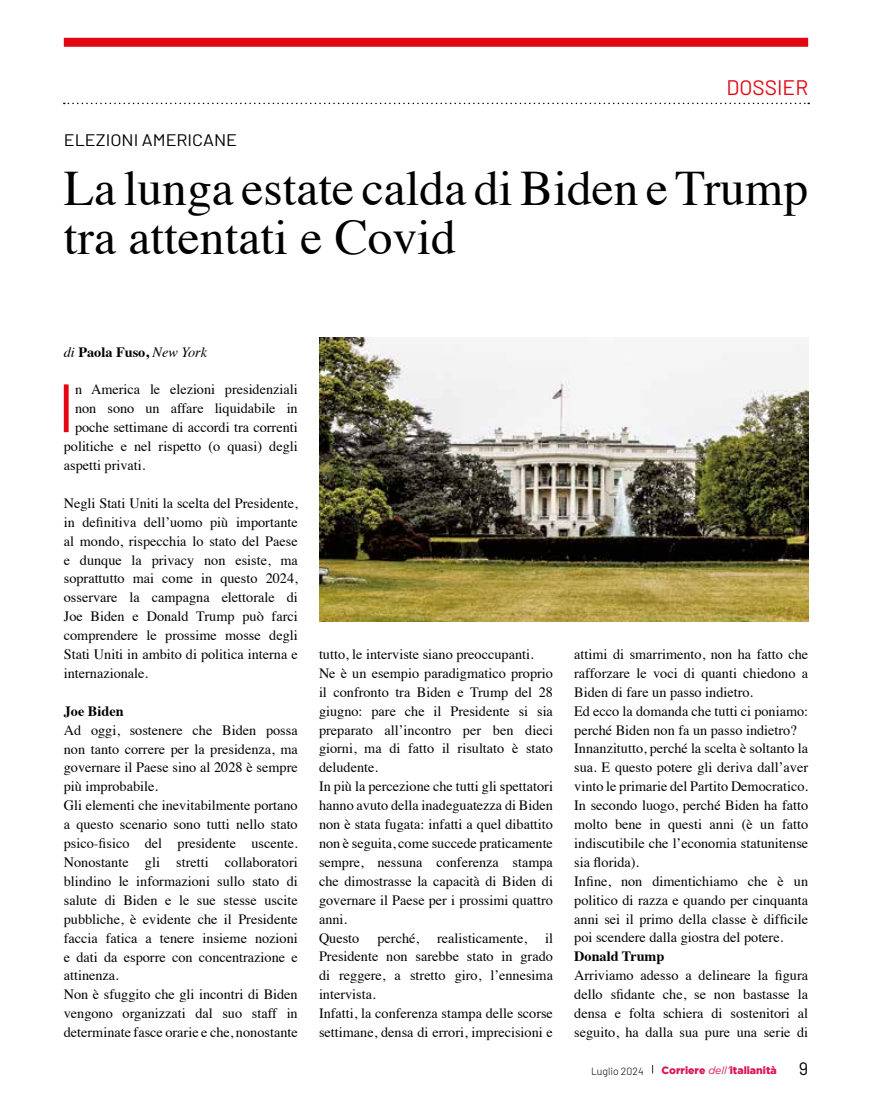
<style>
.page{position:relative;width:872px;height:1106px;background:#fff}
.page>*{position:absolute;margin:0;border:0;box-sizing:border-box;transform-origin:0 0}
.t1{font:68.25px "Barlow";color:#e30613}
.t2{font:49.5px/49.5px "Times";color:#000}
.t3{font:21px "Barlow";color:#e30613}
.t4{font:16.65px "Barlow";color:#000;scale:1.08 1}
.t5{font:14.25px/18.9px "Times";color:#000}
.t6{font:700 14.25px "Times";color:#000}
.t7{font:900 10.5px "Gotham";color:#da1651}
.t8{font:300 10.5px "Barlow";color:#000}
.s1{font-weight:400;font-style:italic}
.s2{font-family:"Barlow";font-weight:400;font-size:18px;color:#000}
</style>
<div class="page">
<svg style="left:64px;top:103px;width:745px;height:1px"></svg>
<div style="left:64px;top:38px;width:744px;height:9px;background:#e30613"></div>
<img style="left:319px;top:338px;width:489px;height:283px">
<p class="t4" style="left:64px;top:128px;width:162px">ELEZIONI AMERICANE</p>
<h3 class="t3" style="left:726px;top:73px;width:83px">DOSSIER</h3>
<h2 class="t2" style="left:64px;top:159px;width:746px">La lunga estate calda di Biden e Trump tra attentati e Covid</h2>
<p class="t6" style="left:64px;top:338px;width:145px"><span class="s1">di</span> Paola Fuso, <span class="s1">New York</span></p>
<h1 class="t1" style="left:57px;top:358px;width:19px">I</h1>
<p class="t5" style="left:75px;top:379px;width:224px">n America le elezioni presidenziali</p>
<p class="t5" style="left:75px;top:398px;width:224px">non sono un affare liquidabile in</p>
<p class="t5" style="left:75px;top:417px;width:224px">poche settimane di accordi tra correnti</p>
<p class="t5" style="left:64px;top:435px;width:235px">politiche e nel rispetto (o quasi) degli</p>
<p class="t5" style="left:64px;top:454px;width:83px">aspetti privati.</p>
<p class="t5" style="left:64px;top:492px;width:235px;text-align:justify">Negli Stati Uniti la scelta del Presidente, in definitiva dell’uomo più importante al mondo, rispecchia lo stato del Paese e dunque la privacy non esiste, ma soprattutto mai come in questo 2024, osservare la campagna elettorale di Joe Biden e Donald Trump può farci comprendere le prossime mosse degli Stati Uniti in ambito di politica interna e internazionale.</p>
<p class="t6" style="left:64px;top:697px;width:61px">Joe Biden</p>
<p class="t5" style="left:64px;top:719px;width:235px">Ad oggi, sostenere che Biden possa non tanto correre per la presidenza, ma governare il Paese sino al 2028 è sempre più improbabile.<br>Gli elementi che inevitabilmente portano a questo scenario sono tutti nello stato psico-fisico del presidente uscente.<br>Nonostante gli stretti collaboratori blindino le informazioni sullo stato di salute di Biden e le sue stesse uscite pubbliche, è evidente che il Presidente faccia fatica a tenere insieme nozioni e dati da esporre con concentrazione e attinenza.<br>Non è sfuggito che gli incontri di Biden vengono organizzati dal suo staff in determinate fasce orarie e che, nonostante</p>
<p class="t5" style="left:319px;top:643px;width:235px">tutto, le interviste siano preoccupanti.<br>Ne è un esempio paradigmatico proprio il confronto tra Biden e Trump del 28 giugno: pare che il Presidente si sia preparato all’incontro per ben dieci giorni, ma di fatto il risultato è stato deludente.<br>In più la percezione che tutti gli spettatori hanno avuto della inadeguatezza di Biden non è stata fugata: infatti a quel dibattito non è seguita, come succede praticamente sempre, nessuna conferenza stampa che dimostrasse la capacità di Biden di governare il Paese per i prossimi quattro anni.<br>Questo</p>
<p class="t5" style="left:319px;top:927px;width:235px;text-indent:226px">il<br>Presidente non sarebbe stato in grado di reggere, a stretto giro, l’ennesima intervista.<br>Infatti, la conferenza stampa delle scorse settimane, densa di errori, imprecisioni e</p>
<p class="t5" style="left:377px;top:927px;width:43px">perché,</p>
<p class="t5" style="left:437px;top:927px;width:91px">realisticamente,</p>
<p class="t5" style="left:574px;top:643px;width:235px">attimi di smarrimento, non ha fatto che rafforzare le voci di quanti chiedono a Biden di fare un passo indietro.<br>Ed ecco la domanda che tutti ci poniamo: perché Biden non fa un passo indietro?<br>Innanzitutto, perché la scelta è soltanto la sua. E questo potere gli deriva dall’aver vinto le primarie del Partito Democratico.<br>In secondo luogo, perché Biden ha fatto molto bene in questi anni (è un fatto indiscutibile che l’economia statunitense sia florida).<br>Infine, non dimentichiamo che è un politico di razza e quando per cinquanta anni sei il primo della classe è difficile poi scendere dalla giostra del potere.</p>
<p class="t6" style="left:574px;top:942px;width:92px">Donald Trump</p>
<p class="t5" style="left:574px;top:964px;width:235px;text-align:justify">Arriviamo adesso a delineare la figura dello sfidante che, se non bastasse la densa e folta schiera di sostenitori al seguito, ha dalla sua pure una serie di</p>
<p class="t8" style="left:591px;top:1063px;width:54px">Luglio 2024</p>
<p class="t7" style="left:661px;top:1064px;width:148px">Corriere <span class="s1">dell’</span>italianità <span class="s2">9</span></p>
</div>
